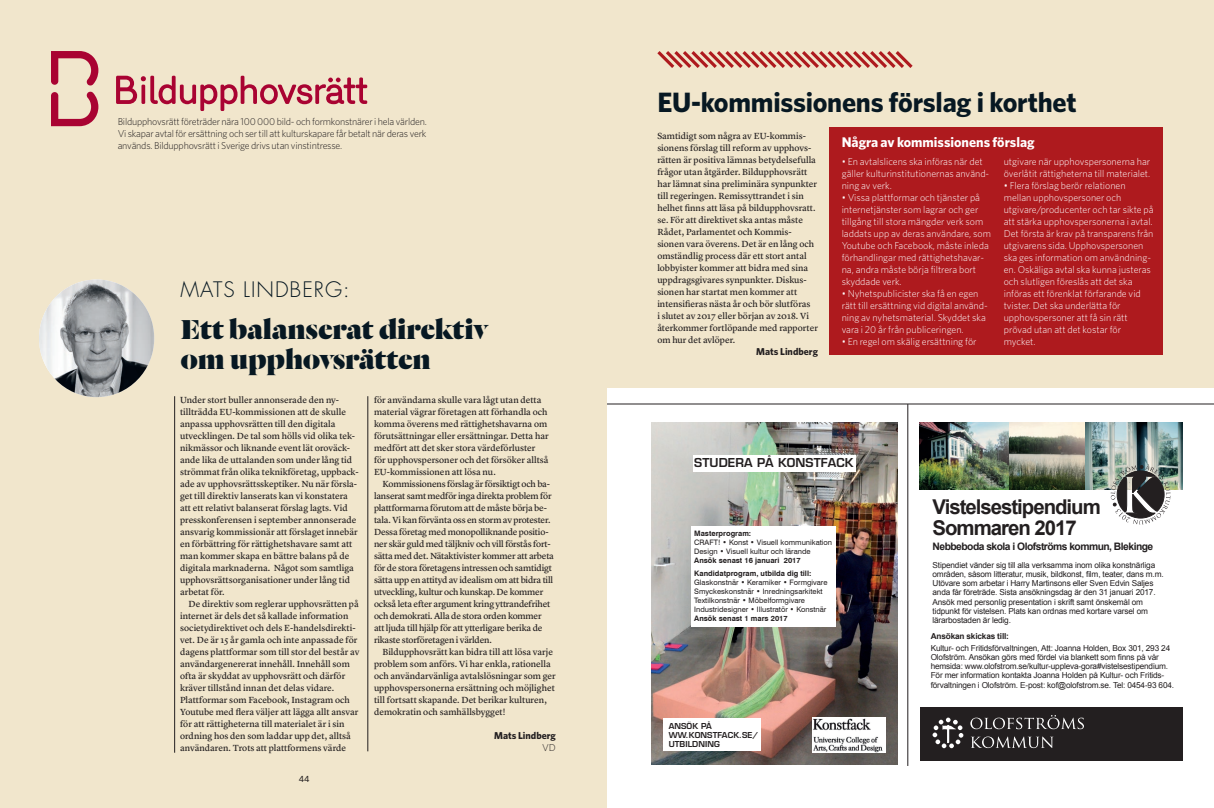
<style>
.page{position:relative;width:1214px;height:808px;background:#fff}
.page>*{position:absolute;margin:0;border:0;box-sizing:border-box;transform-origin:0 0}
.t1{font:900 30px/30px "Dala Floda";color:#071822}
.t2{font:700 28px "Whitney";letter-spacing:-.01em;color:#071822}
.t3{font:300 20.8px "Futura";letter-spacing:.05em;color:#071822}
.t4{font:700 20.4px/21px "Arial";letter-spacing:-.05em;color:#231f20}
.t5{font:700 14px "Whitney";color:#fff}
.t6{font:600 12px "Eurostile LT Std";letter-spacing:.01em;color:#231f20}
.t7{font:700 10.3px "Arial";letter-spacing:-.05em;color:#231f20}
.t8{font:300 10px/12px "Whitney";color:#fff}
.t9{font:300 10px/12px "Whitney";letter-spacing:-.02em;color:#231f20;text-align:justify}
.t10{font:700 10px "Whitney";color:#231f20}
.t11{font:9.2px/12px "Lyon Text Regular No.2";color:#231f20}
.t12{font:9.2px/12px "Lyon Text Regular No.2";letter-spacing:-.02em;color:#231f20}
.t13{font:500 9px "Whitney";color:#231f20}
.t14{font:8.2px/9.3px "Arial";letter-spacing:-.02em;color:#231f20}
.t15{font:700 8.2px "Arial";letter-spacing:-.02em;color:#231f20}
.t16{font:600 8px/9px "Eurostile LT Std";letter-spacing:.01em;color:#231f20}
.t17{font:7.5px/9px "Swiss 721 BT";color:#231f20}
.t18{font:700 7.5px/13px "Swiss 721 BT";color:#231f20}
</style>
<div class="page">
<div style="left:0;top:0;width:1213px;height:808px;background:#f1e6cc"></div>
<svg style="left:51px;top:51px;width:47px;height:75px"></svg>
<svg style="left:116px;top:76px;width:251px;height:35px"></svg>
<hr style="left:174px;top:396px;width:1px;height:357px;background:#231f20">
<hr style="left:367px;top:396px;width:1px;height:355px;background:#231f20">
<img style="left:39px;top:279px;width:115px;height:118px">
<svg style="left:657px;top:51px;width:256px;height:17px"></svg>
<div style="left:829px;top:128px;width:333px;height:227px;background:#ae1a1e"></div>
<div style="left:607px;top:389px;width:606px;height:419px;background:#fff"></div>
<img style="left:651px;top:422px;width:245px;height:342px">
<div style="left:690px;top:526px;width:145px;height:100px;background:#fff"></div>
<div style="left:692px;top:455px;width:163px;height:17px;background:#fff"></div>
<div style="left:663px;top:718px;width:97px;height:33px;background:#fff"></div>
<div style="left:812px;top:717px;width:73px;height:36px;background:#fff"></div>
<img style="left:813px;top:718px;width:69px;height:35px">
<img style="left:1008px;top:422px;width:77px;height:68px">
<img style="left:919px;top:422px;width:89px;height:68px">
<img style="left:1085px;top:422px;width:97px;height:68px">
<div style="left:919px;top:707px;width:263px;height:54px;background:#231f20"></div>
<svg style="left:932px;top:717px;width:31px;height:31px"></svg>
<svg style="left:970px;top:715px;width:113px;height:14px"></svg>
<svg style="left:971px;top:736px;width:82px;height:12px"></svg>
<svg style="left:1110px;top:464px;width:60px;height:60px"></svg>
<hr style="left:907px;top:404px;width:1px;height:362px;background:#231f20">
<hr style="left:607px;top:404px;width:606px;height:1px;background:#231f20">
<p class="t9" style="left:118px;top:115px;width:311px">Bildupphovsrätt företräder nära 100 000 bild- och formkonstnärer i hela världen.<br>Vi skapar avtal för ersättning och ser till att kulturskapare får betalt när deras verk används. Bildupphovsrätt i Sverige drivs utan vinstintresse.</p>
<h3 class="t3" style="left:181px;top:276px;width:171px">MATS LINDBERG:</h3>
<h1 class="t1" style="left:181px;top:313px;width:308px">Ett balanserat direktiv om upphovsrätten</h1>
<p class="t11" style="left:180px;top:394px;width:180px">Under stort buller annonserade den ny&shy;tillträdda EU-kommissionen att de skulle anpassa upphovsrätten till den digitala utvecklingen. De tal som hölls vid olika tek&shy;nikmässor och liknande event lät oroväck&shy;ande lika de uttalanden som under lång tid strömmat från olika teknikföretag, uppback&shy;ade av upphovsrättsskeptiker. Nu när försla&shy;get till direktiv lanserats kan vi konstatera att ett relativt balanserat förslag lagts. Vid presskonferensen i september annonserade ansvarig kommissionär att förslaget innebär en förbättring för rättighetshavare samt att man kommer skapa en bättre balans på de digitala marknaderna. Något som samtliga upphovsrättsorganisationer under lång tid arbetat för.</p>
<p class="t11" style="left:180px;top:598px;width:181px;text-indent:9px">De direktiv som reglerar upphovsrätten på internet är dels det så kallade information societydirektivet och dels E-handelsdirekti&shy;vet. De är 15 år gamla och inte anpassade för dagens plattformar som till stor del består av användargenererat innehåll. Innehåll som ofta är skyddat av upphovsrätt och därför kräver tillstånd innan det delas vidare.<br>Plattformar som Facebook, Instagram och Youtube med flera väljer att lägga allt ansvar för att rättigheterna till materialet är i sin ordning hos den som laddar upp det, alltså användaren. Trots att plattformens värde</p>
<p class="t13" style="left:299px;top:773px;width:12px">44</p>
<p class="t11" style="left:374px;top:394px;width:176px">för användarna skulle vara lågt utan detta material vägrar företagen att förhandla och komma överens med rättighetshavarna om förutsättningar eller ersättningar. Detta har medfört att det sker stora värdeförluster för upphovspersoner och det försöker alltså EU-kommissionen att lösa nu.</p>
<p class="t12" style="left:374px;top:477px;width:181px;text-indent:9px">Kommissionens förslag är försiktigt och ba&shy;lanserat samt medför inga direkta problem för plattformarna förutom att de måste börja be&shy;tala. Vi kan förvänta oss en storm av protester.<br>Dessa företag med monopolliknande positio&shy;ner skär guld med täljkniv och vill förstås fort&shy;sätta med det. Nätaktivister kommer att arbeta för de stora företagens intressen och samtidigt sätta upp en attityd av idealism om att bidra till utveckling, kultur och kunskap. De kommer också leta efter argument kring yttrandefrihet och demokrati. Alla de stora orden kommer att ljuda till hjälp för att ytterligare berika de rikaste storföretagen i världen.</p>
<p class="t11" style="left:374px;top:646px;width:183px;text-indent:9px">Bildupphovsrätt kan bidra till att lösa varje problem som anförs. Vi har enkla, rationella och användarvänliga avtalslösningar som ger upphovspersonerna ersättning och möjlighet till fortsatt skapande. Det berikar kulturen, demokratin och samhällsbygget!</p>
<p class="t10" style="left:494px;top:730px;width:63px">Mats Lindberg</p>
<p class="t9" style="left:542px;top:742px;width:15px">VD</p>
<h2 class="t2" style="left:657px;top:86px;width:420px">EU-kommissionens förslag i korthet</h2>
<h3 class="t5" style="left:841px;top:134px;width:194px">Några av kommissionens förslag</h3>
<p class="t8" style="left:841px;top:155px;width:149px">• En avtalslicens ska införas när det gäller kulturinstitutionernas använd&shy;ning av verk.</p>
<p class="t8" style="left:841px;top:191px;width:151px">• Vissa plattformar och tjänster på internetjänster som lagrar och ger tillgång till stora mängder verk som laddats upp av deras användare, som Youtube och Facebook, måste inleda förhandlingar med rättighetshavar&shy;na, andra måste börja filtrera bort skyddade verk.</p>
<p class="t8" style="left:841px;top:287px;width:148px">• Nyhetspublicister ska få en egen rätt till ersättning vid digital använd&shy;ning av nyhetsmaterial. Skyddet ska vara i 20 år från publiceringen.</p>
<p class="t8" style="left:841px;top:335px;width:136px">• En regel om skälig ersättning för</p>
<p class="t11" style="left:657px;top:130px;width:162px">Samtidigt som några av EU-kommis&shy;sionens förslag till reform av upphovs&shy;rätten är positiva lämnas betydelsefulla frågor utan åtgärder. Bildupphovsrätt har lämnat sina preliminära synpunkter till regeringen. Remissyttrandet i sin helhet finns att läsa på bildupphovsratt. se. För att direktivet ska antas måste Rådet, Parlamentet och Kommis&shy;sionen vara överens. Det är en lång och omständlig process där ett stort antal lobbyister kommer att bidra med sina uppdragsgivares synpunkter. Diskus&shy;sionen har startat men kommer att intensifieras nästa år och bör slutföras<br>i slutet av 2017 eller början av 2018. Vi återkommer fortlöpande med rapporter om hur det avlöper.</p>
<p class="t10" style="left:756px;top:346px;width:63px">Mats Lindberg</p>
<p class="t8" style="left:1003px;top:155px;width:148px">utgivare när upphovspersonerna har överlåtit rättigheterna till materialet.</p>
<p class="t8" style="left:1003px;top:179px;width:151px">• Flera förslag berör relationen mellan upphovspersoner och utgivare/producenter och tar sikte på att stärka upphovspersonerna i avtal.<br>Det första är krav på transparens från utgivarens sida. Upphovspersonen ska ges information om användning&shy;en. Oskäliga avtal ska kunna justeras och slutligen föreslås att det ska införas ett förenklat förfarande vid tvister. Det ska underlätta för upphovspersoner att få sin rätt prövad utan att det kostar för mycket.</p>
<h3 class="t6" style="left:694px;top:455px;width:161px">STUDERA PÅ KONSTFACK</h3>
<p class="t18" style="left:694px;top:526px;width:58px">Masterprogram:</p>
<p class="t17" style="left:694px;top:537px;width:139px">CRAFT! • Konst • Visuell kommunikation<br>Design • Visuell kultur och lärande</p>
<p class="t18" style="left:694px;top:553px;width:119px">Ansök senast 16 januari 2017<br>Kandidatprogram, utbilda dig till:</p>
<p class="t17" style="left:694px;top:577px;width:135px">Glaskonstnär • Keramiker • Formgivare Smyckeskonstnär • Inredningsarkitekt Textilkonstnär • Möbelformgivare Industridesigner • Illustratör • Konstnär</p>
<p class="t18" style="left:694px;top:611px;width:95px">Ansök senast 1 mars 2017</p>
<p class="t16" style="left:668px;top:721px;width:91px">ANSÖK PÅ<br>WW.KONSTFACK.SE/<br>UTBILDNING</p>
<h3 class="t4" style="left:932px;top:497px;width:170px">Vistelsestipendium<br>Sommaren 2017</h3>
<p class="t14" style="left:932px;top:560px;width:232px">Stipendiet vänder sig till alla verksamma inom olika konstnärliga områden, såsom litteratur, musik, bildkonst, film, teater, dans m.m.<br>Utövare som arbetar i Harry Martinsons eller Sven Edvin Saljes anda får företräde. Sista ansökningsdag är den 31 januari 2017.<br>Ansök med personlig presentation i skrift samt önskemål om tidpunkt för vistelsen. Plats kan ordnas med kortare varsel om lärarbostaden är ledig.</p>
<p class="t7" style="left:932px;top:540px;width:222px">Nebbeboda skola i Olofströms kommun, Blekinge</p>
<p class="t15" style="left:930px;top:631px;width:80px">Ansökan skickas till:</p>
<p class="t14" style="left:930px;top:643px;width:245px">Kultur- och Fritidsförvaltningen, Att: Joanna Holden, Box 301, 293 24<br>Olofström. Ansökan görs med fördel via blankett som finns på vår hemsida: www.olofstrom.se/kultur-uppleva-gora#vistelsestipendium.<br>För mer information kontakta Joanna Holden på Kultur- och Fritids&shy;förvaltningen i Olofström. E-post: kof@olofstrom.se. Tel: 0454-93 604.</p>
</div>
